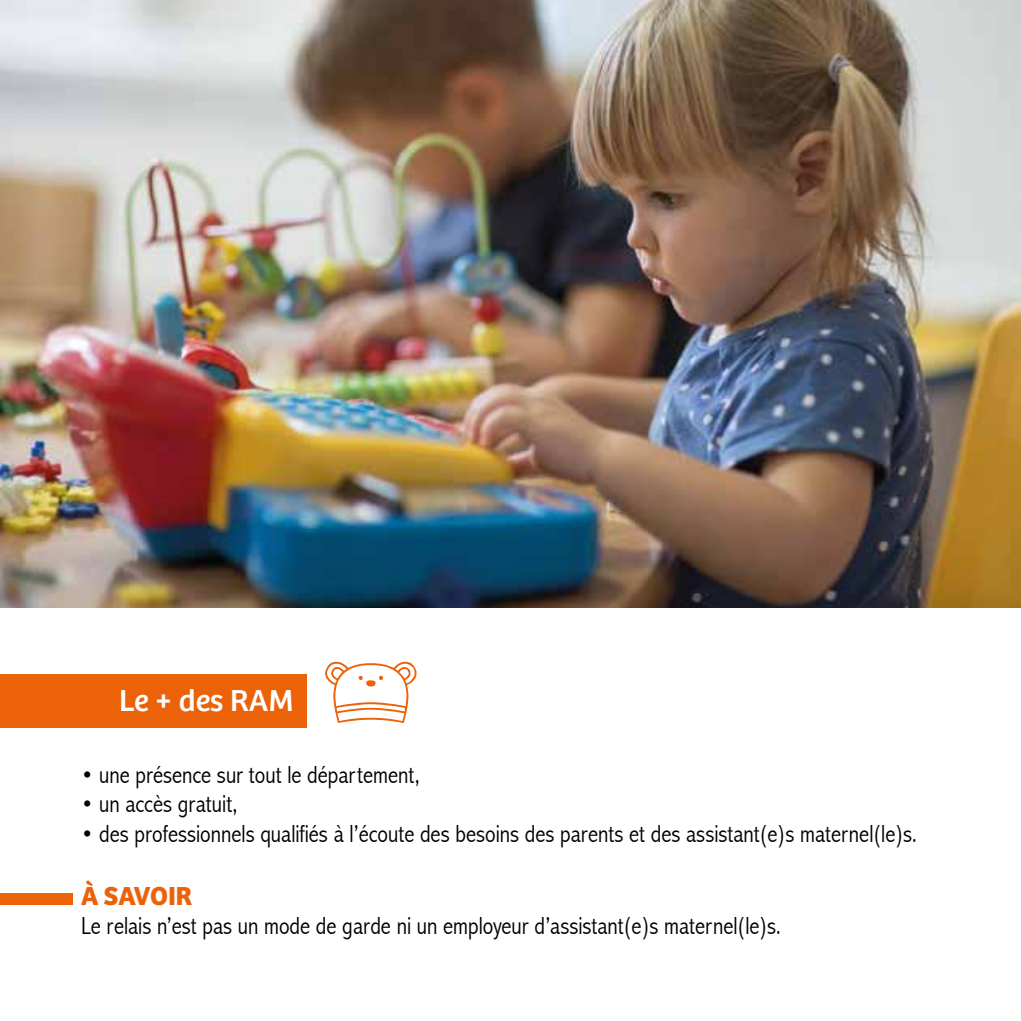
<style>
.page{position:relative;width:1021px;height:1021px;background:#fff}
.page>*{position:absolute;margin:0;border:0;box-sizing:border-box;transform-origin:0 0}
.t1{font:141.75px "MTF Itty Bitty Baby";color:#eb6209}
.t2{font:31.5px "Bree";color:#fff}
.t3{font:700 27px "Bree";color:#eb6209}
.t4{font:300 condensed 24.75px "Abadi";color:#000}
</style>
<div class="page">
<img style="left:0;top:0;width:1020px;height:607px">
<div style="left:0;top:674px;width:306px;height:53px;background:#eb6209"></div>
<div style="left:0;top:892px;width:72px;height:12px;background:#eb6209"></div>
<p class="t2" style="left:119px;top:681px;width:176px">Le + des RAM</p>
<h1 class="t1" style="left:321px;top:591px;width:100px">r</h1>
<p class="t4" style="left:81px;top:760px;width:340px">• une présence sur tout le département,</p>
<p class="t4" style="left:81px;top:789px;width:158px">• un accès gratuit,</p>
<p class="t4" style="left:81px;top:819px;width:837px">• des professionnels qualifiés à l’écoute des besoins des parents et des assistant(e)s maternel(le)s.</p>
<p class="t3" style="left:81px;top:879px;width:113px">À SAVOIR</p>
<p class="t4" style="left:81px;top:911px;width:701px">Le relais n’est pas un mode de garde ni un employeur d’assistant(e)s maternel(le)s.</p>
</div>
